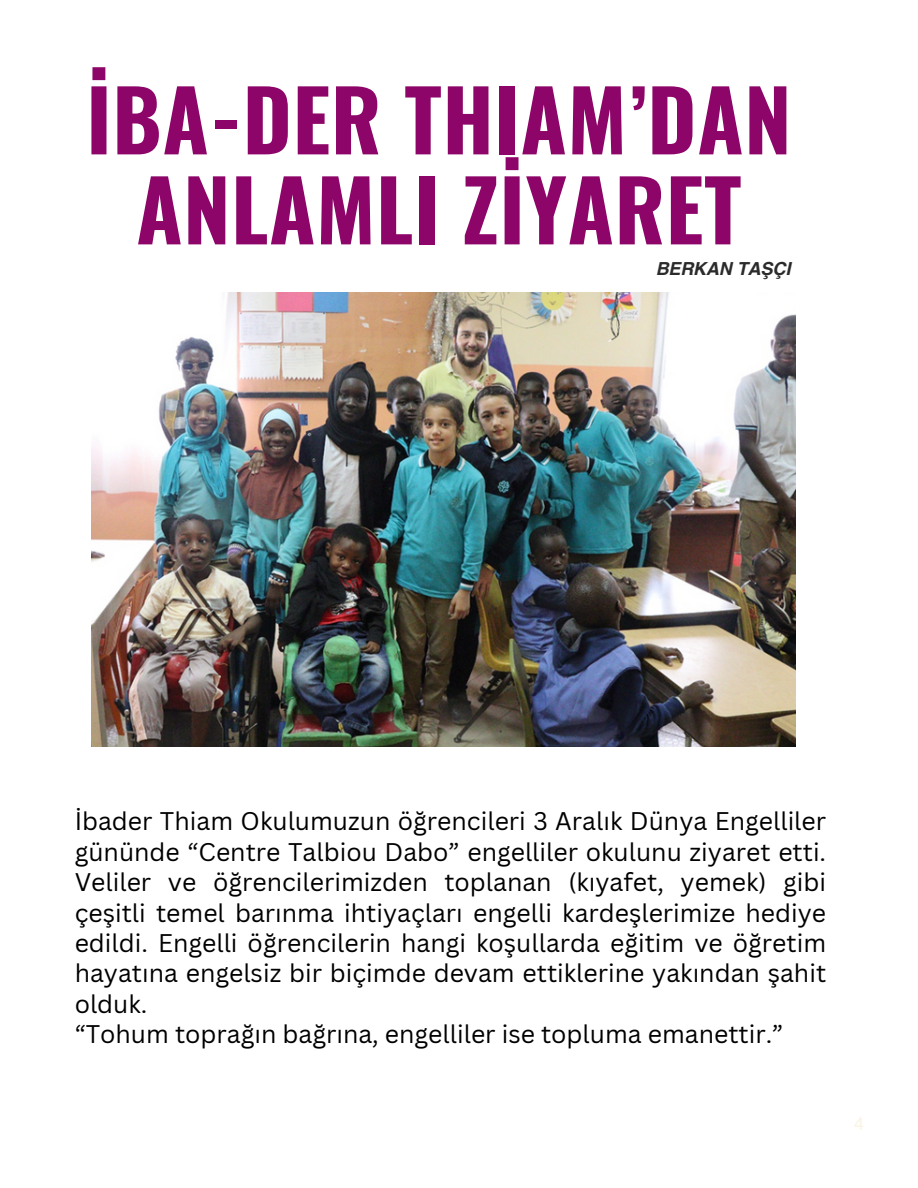
<style>
.page{position:relative;width:918px;height:1188px;background:#fff}
.page>*{position:absolute;margin:0;border:0;box-sizing:border-box;transform-origin:0 0}
.t1{font:700 84px/90px "Oswald";letter-spacing:.01em;color:#8d0568;text-align:center}
.t2{font:24.9px/30.3px "Canva Sans";color:#000}
.t3{font:italic 700 18px "Helvetica World";color:#2b2b2b}
.t4{font:18px "Helvetica World";color:#faf4e6}
</style>
<div class="page">
<img style="left:92px;top:293px;width:704px;height:453px">
<h1 class="t1" style="left:86px;top:71px;width:707px">İBA-DER THIAM’DAN<br>ANLAMLI ZİYARET</h1>
<p class="t3" style="left:657px;top:254px;width:137px">BERKAN TAŞÇI</p>
<p class="t2" style="left:75px;top:806px;width:753px">İbader Thiam Okulumuzun öğrencileri 3 Aralık Dünya Engelliler gününde “Centre Talbiou Dabo” engelliler okulunu ziyaret etti.<br>Veliler ve öğrencilerimizden toplanan (kıyafet, yemek) gibi çeşitli temel barınma ihtiyaçları engelli kardeşlerimize hediye edildi. Engelli öğrencilerin hangi koşullarda eğitim ve öğretim hayatına engelsiz bir biçimde devam ettiklerine yakından şahit olduk.<br>“Tohum toprağın bağrına, engelliler ise topluma emanettir.”</p>
<p class="t4" style="left:854px;top:1113px;width:12px">4</p>
</div>
